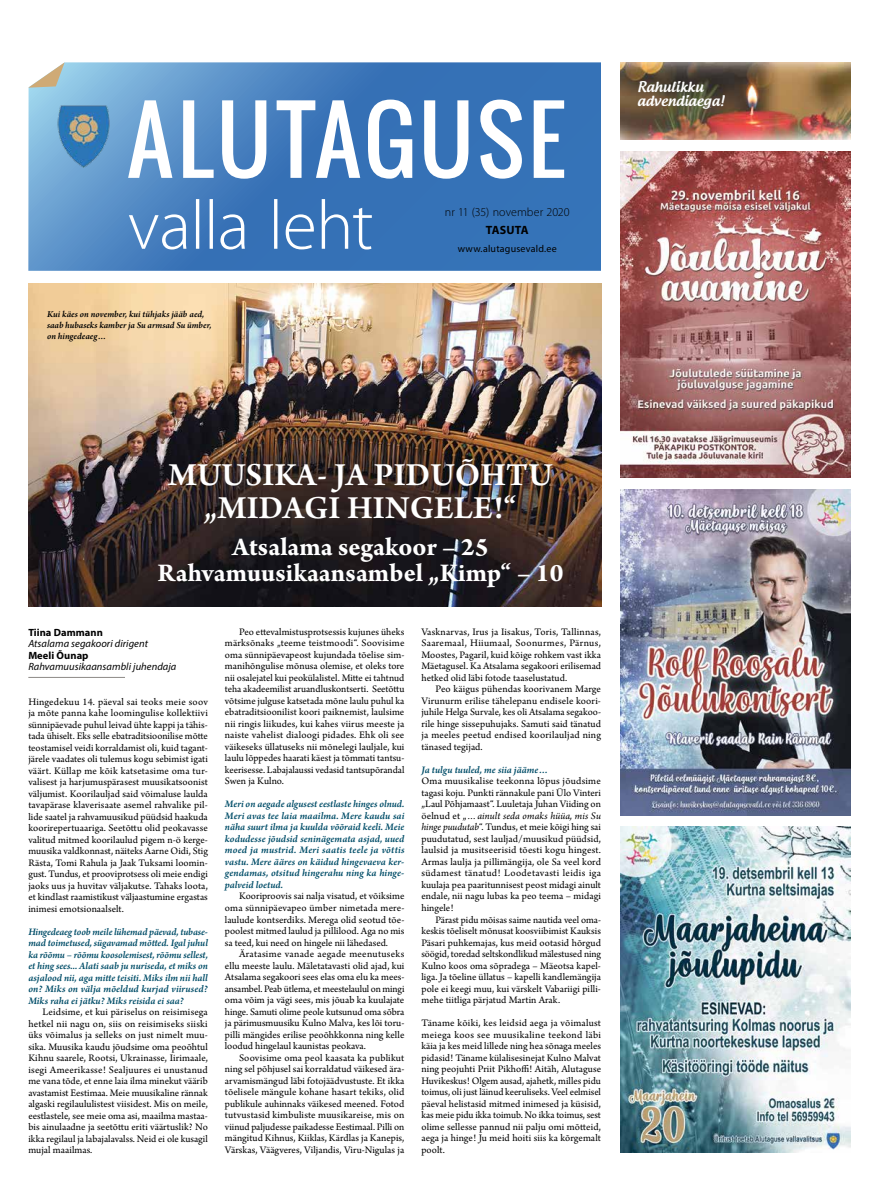
<style>
.page{position:relative;width:893px;height:1191px;background:#fff}
.page>*{position:absolute;margin:0;border:0;box-sizing:border-box;transform-origin:0 0}
.t1{font:600 34px/33px "Arno Pro";letter-spacing:.005em;color:#fff;text-align:center}
.t2{font:700 27px/26px "Arno Pro";color:#fff;text-align:center}
.t3{font:500 14px/14px "Androgyne";letter-spacing:.005em;color:#fff}
.t4{font:300 12px "Myriad Pro";letter-spacing:.005em;color:#000}
.t5{font:700 12px "Myriad Pro";letter-spacing:.02em;color:#000}
.t6{font:10.5px/11.5px "Arno Pro";color:#000;text-align:justify}
.t7{font:italic 600 10.5px/11.5px "Arno Pro";letter-spacing:.005em;color:#004d68;text-align:justify}
.t8{font:italic 10.5px "Myriad Pro";letter-spacing:.005em;color:#000}
.t9{font:700 10.5px "Myriad Pro";letter-spacing:.005em;color:#000}
.t10{font:10px "Myriad Pro";letter-spacing:.02em;color:#000}
.t11{font:italic 600 9.5px/11px "Arno Pro";color:#000}
.s1{font-style:italic}
</style>
<div class="page">
<svg style="left:28px;top:62px;width:573px;height:209px;background:#4983c0"></svg>
<svg style="left:28px;top:62px;width:37px;height:26px"></svg>
<svg style="left:129px;top:199px;width:243px;height:50px;background:#5c8cc4"></svg>
<svg style="left:128px;top:100px;width:436px;height:79px"></svg>
<img style="left:54px;top:101px;width:59px;height:68px">
<hr style="left:28px;top:677px;width:97px;height:1px;background:#8c8986">
<img style="left:28px;top:284px;width:573px;height:323px">
<img style="left:620px;top:152px;width:230px;height:325px">
<img style="left:620px;top:489px;width:230px;height:326px">
<img style="left:620px;top:826px;width:230px;height:326px">
<img style="left:620px;top:62px;width:230px;height:77px">
<p class="t11" style="left:47px;top:309px;width:166px">Kui käes on november, kui tühjaks jääb aed, saab hubaseks kamber ja Su armsad Su ümber, on hingedeaeg…</p>
<p class="t4" style="left:445px;top:205px;width:126px">nr 11 (35) november 2020</p>
<p class="t5" style="left:486px;top:222px;width:45px">TASUTA</p>
<p class="t10" style="left:458px;top:242px;width:101px">www.alutagusevald.ee</p>
<h3 class="t3" style="left:638px;top:80px;width:88px">Rahulikku advendiaega!</h3>
<h1 class="t1" style="left:168px;top:460px;width:386px">MUUSIKA- JA PIDUÕHTU „MIDAGI HINGELE!“</h1>
<h2 class="t2" style="left:157px;top:535px;width:408px">Atsalama segakoor – 25<br>Rahvamuusikaansambel „Kimp“ – 10</h2>
<p class="t9" style="left:28px;top:625px;width:76px">Tiina Dammann</p>
<p class="t8" style="left:28px;top:637px;width:121px">Atsalama segakoori dirigent</p>
<p class="t9" style="left:28px;top:648px;width:62px">Meeli Õunap</p>
<p class="t8" style="left:28px;top:660px;width:150px">Rahvamuusikaansambli juhendaja</p>
<p class="t6" style="left:28px;top:696px;width:181px">Hingedekuu 14. päeval sai teoks meie soov ja mõte panna kahe loomingulise kollektiivi sünnipäevade puhul leivad ühte kappi ja tähis&shy;tada ühiselt. Eks selle ebatraditsioonilise mõtte teostamisel veidi korraldamist oli, kuid tagant&shy;järele vaadates oli tulemus kogu sebimist igati väärt. Küllap me kõik katsetasime oma tur&shy;valisest ja harjumuspärasest muusikatsoonist väljumist. Koorilauljad said võimaluse laulda tavapärase klaverisaate asemel rahvalike pil&shy;lide saatel ja rahvamuusikud püüdsid haakuda koorirepertuaariga. Seetõttu olid peokavasse valitud mitmed koorilaulud pigem n-ö kerge&shy;muusika valdkonnast, näiteks Aarne Oidi, Stig Rästa, Tomi Rahula ja Jaak Tuksami loomin&shy;gust. Tundus, et prooviprotsess oli meie endigi jaoks uus ja huvitav väljakutse. Tahaks loota, et kindlast raamistikust väljaastumine ergastas inimesi emotsionaalselt.</p>
<p class="t7" style="left:28px;top:926px;width:181px">Hingedeaeg toob meile lühemad päevad, tubase&shy;mad toimetused, sügavamad mõtted. Igal juhul ka rõõmu – rõõmu koosolemisest, rõõmu sellest, et hing sees... Alati saab ju nuriseda, et miks on asjalood nii, aga mitte teisiti. Miks ilm nii hall on? Miks on välja mõeldud kurjad viirused?<br>Miks raha ei jätku? Miks reisida ei saa?</p>
<p class="t6" style="left:28px;top:1006px;width:181px;text-indent:14px">Leidsime, et kui päriselus on reisimisega hetkel nii nagu on, siis on reisimiseks siiski üks võimalus ja selleks on just nimelt muu&shy;sika. Muusika kaudu jõudsime oma peoõhtul Kihnu saarele, Rootsi, Ukrainasse, Iirimaale, isegi Ameerikasse! Sealjuures ei unustanud me vana tõde, et enne laia ilma minekut väärib avastamist Eestimaa. Meie muusikaline rännak algaski regilaululistest viisidest. Mis on meile, eestlastele, see meie oma asi, maailma mastaa&shy;bis ainulaadne ja seetõttu eriti väärtuslik? No ikka regilaul ja labajalavalss. Neid ei ole kusagil mujal maailmas.</p>
<p class="t6" style="left:225px;top:626px;width:181px;text-indent:14px">Peo ettevalmistusprotsessis kujunes üheks märksõnaks „teeme teistmoodi“. Soovisime oma sünnipäevapeost kujundada tõelise sim&shy;manihõngulise mõnusa olemise, et oleks tore nii osalejatel kui peokülalistel. Mitte ei tahtnud teha akadeemilist aruandluskontserti. Seetõttu võtsime julguse katsetada mõne laulu puhul ka ebatraditsioonilist koori paiknemist, laulsime nii ringis liikudes, kui kahes viirus meeste ja naiste vahelist dialoogi pidades. Ehk oli see väikeseks üllatuseks nii mõnelegi lauljale, kui laulu lõppedes haarati käest ja tõmmati tantsu&shy;keerisesse. Labajalaussi vedasid tantsupõrandal Swen ja Kulno.</p>
<p class="t7" style="left:225px;top:799px;width:181px">Meri on aegade algusest eestlaste hinges olnud.<br>Meri avas tee laia maailma. Mere kaudu sai näha suurt ilma ja kuulda võõraid keeli. Meie kodudesse jõudsid seninägemata asjad, uued moed ja mustrid. Meri saatis teele ja võttis vastu. Mere ääres on käidud hingevaeva ker&shy;gendamas, otsitud hingerahu ning ka hinge&shy;palveid loetud.</p>
<p class="t6" style="left:225px;top:891px;width:181px;text-indent:14px">Kooriproovis sai nalja visatud, et võiksime oma sünnipäevapeo ümber nimetada mere&shy;laulude kontserdiks. Merega olid seotud tõe&shy;poolest mitmed laulud ja pillilood. Aga no mis sa teed, kui need on hingele nii lähedased.</p>
<p class="t6" style="left:225px;top:948px;width:181px;text-indent:14px">Äratasime vanade aegade meenutuseks ellu meeste laulu. Mäletatavasti olid ajad, kui Atsalama segakoori sees elas oma elu ka mees&shy;ansambel. Peab ütlema, et meestelaulul on mingi oma võim ja vägi sees, mis jõuab ka kuulajate hinge. Samuti olime peole kutsunud oma sõbra ja pärimusmuusiku Kulno Malva, kes lõi toru&shy;pilli mängides erilise peoõhkkonna ning kelle loodud hingelaul kaunistas peokava.</p>
<p class="t6" style="left:225px;top:1052px;width:181px;text-indent:14px">Soovisime oma peol kaasata ka publikut ning sel põhjusel sai korraldatud väikesed ära&shy;arvamismängud läbi fotojäädvustuste. Et ikka tõelisele mängule kohane hasart tekiks, olid publikule auhinnaks väikesed meened. Fotod tutvustasid kimbuliste muusikareise, mis on viinud paljudesse paikadesse Eestimaal. Pilli on mängitud Kihnus, Kiiklas, Kärdlas ja Kanepis, Värskas, Väägveres, Viljandis, Viru-Nigulas ja</p>
<p class="t6" style="left:421px;top:626px;width:181px">Vasknarvas, Irus ja Iisakus, Toris, Tallinnas, Saaremaal, Hiiumaal, Soonurmes, Pärnus, Moostes, Pagaril, kuid kõige rohkem vast ikka Mäetagusel. Ka Atsalama segakoori erilisemad hetked olid läbi fotode taaselustatud.</p>
<p class="t6" style="left:421px;top:684px;width:181px;text-indent:14px">Peo käigus pühendas koorivanem Marge Virunurm erilise tähelepanu endisele koori&shy;juhile Helga Survale, kes oli Atsalama segakoo&shy;rile hinge sissepuhujaks. Samuti said tänatud ja meeles peetud endised koorilauljad ning tänased tegijad.</p>
<p class="t7" style="left:421px;top:764px;width:129px">Ja tulgu tuuled, me siia jääme…</p>
<p class="t6" style="left:421px;top:776px;width:181px">Oma muusikalise teekonna lõpus jõudsime tagasi koju. Punkti rännakule pani Ülo Vinteri „Laul Põhjamaast“. Luuletaja Juhan Viiding on öelnud et „<span class="s1">…ainult seda omaks hüüa, mis Su hinge puudutab</span>“. Tundus, et meie kõigi hing sai puudutatud, sest lauljad/muusikud püüdsid, laulsid ja musitseerisid tõesti kogu hingest.<br>Armas laulja ja pillimängija, ole Sa veel kord südamest tänatud! Loodetavasti leidis iga kuulaja pea paaritunnisest peost midagi ainult endale, nii nagu lubas ka peo teema – midagi hingele!</p>
<p class="t6" style="left:421px;top:914px;width:181px;text-indent:14px">Pärast pidu mõisas saime nautida veel oma&shy;keskis tõeliselt mõnusat koosviibimist Kauksis Päsari puhkemajas, kus meid ootasid hõrgud söögid, toredad seltskondlikud mälestused ning Kulno koos oma sõpradega – Mäeotsa kapel&shy;liga. Ja tõeline üllatus – kapelli kandlemängija pole ei keegi muu, kui värskelt Vabariigi pilli&shy;mehe tiitliga pärjatud Martin Arak.</p>
<p class="t6" style="left:421px;top:1017px;width:181px">Täname kõiki, kes leidsid aega ja võimalust meiega koos see muusikaline teekond läbi käia ja kes meid lillede ning hea sõnaga meeles pidasid! Täname külalisesinejat Kulno Malvat ning peojuhti Priit Pikhoffi! Aitäh, Alutaguse Huvikeskus! Olgem ausad, ajahetk, milles pidu toimus, oli just läinud keeruliseks. Veel eelmisel päeval helistasid mitmed inimesed ja küsisid, kas meie pidu ikka toimub. No ikka toimus, sest olime sellesse pannud nii palju omi mõtteid, aega ja hinge! Ju meid hoiti siis ka kõrgemalt poolt.</p>
</div>
